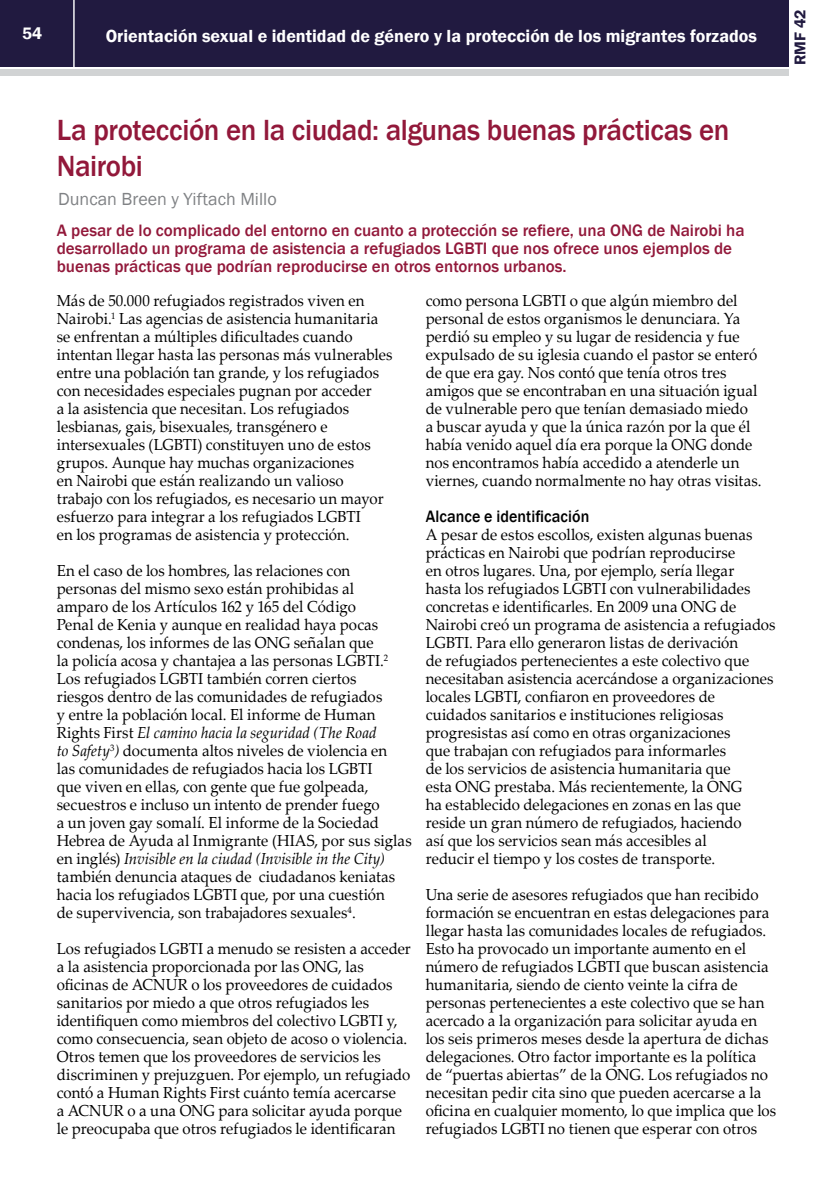
<style>
.page{position:relative;width:840px;height:1191px;background:#fff}
.page>*{position:absolute;margin:0;border:0;box-sizing:border-box;transform-origin:0 0}
.t1{font:500 30px/36px "Franklin Gothic";letter-spacing:-.015em;color:#92183a;scale:.96 1}
.t2{font:600 18px "Franklin Gothic";color:#fff}
.t3{font:18px "Franklin Gothic";color:#808285}
.t4{font:500 17px/18px "Franklin Gothic";color:#92183a}
.t5{font:500 17px "Franklin Gothic";letter-spacing:.005em;color:#000;scale:.94 1}
.t6{font:600 17px "Franklin Gothic";color:#fff}
.t7{font:16px/18px "Palatino Linotype";letter-spacing:.005em;color:#000;scale:.94 1}
.t8{font:600 16px "Franklin Gothic";color:#211a40}
.s1{font-style:italic}
</style>
<div class="page">
<div style="left:0;top:0;width:787px;height:66px;background:#211a40"></div>
<div style="left:0;top:69px;width:787px;height:6px;background:#d1d3d4"></div>
<hr style="left:73px;top:0;width:2px;height:67px;background:#fff">
<p class="t6" style="left:22px;top:23px;width:22px">54</p>
<p class="t2" style="left:106px;top:25px;width:652px">Orientación sexual e identidad de género y la protección de los migrantes forzados</p>
<p class="t8" style="left:789px;top:65px;width:57px;rotate:-90deg">RMF 42</p>
<h1 class="t1" style="left:57px;top:112px;width:701px">La protección en la ciudad: algunas buenas prácticas en<br>Nairobi</h1>
<p class="t3" style="left:58px;top:188px;width:220px">Duncan Breen y Yiftach Millo</p>
<p class="t4" style="left:57px;top:222px;width:689px">A pesar de lo complicado del entorno en cuanto a protección se refiere, una ONG de Nairobi ha desarrollado un programa de asistencia a refugiados LGBTI que nos ofrece unos ejemplos de buenas prácticas que podrían reproducirse en otros entornos urbanos.</p>
<p class="t7" style="left:57px;top:291px;width:358px">Más de 50.000 refugiados registrados viven en Nairobi.<sup>1</sup> Las agencias de asistencia humanitaria se enfrentan a múltiples dificultades cuando intentan llegar hasta las personas más vulnerables entre una población tan grande, y los refugiados con necesidades especiales pugnan por acceder<br>a la asistencia que necesitan. Los refugiados lesbianas, gais, bisexuales, transgénero e intersexuales (LGBTI) constituyen uno de estos grupos. Aunque hay muchas organizaciones<br>en Nairobi que están realizando un valioso trabajo con los refugiados, es necesario un mayor esfuerzo para integrar a los refugiados LGBTI<br>en los programas de asistencia y protección.</p>
<p class="t7" style="left:57px;top:561px;width:379px">En el caso de los hombres, las relaciones con personas del mismo sexo están prohibidas al<br>amparo de los Artículos 162 y 165 del Código<br>Penal de Kenia y aunque en realidad haya pocas condenas, los informes de las ONG señalan que<br>la policía acosa y chantajea a las personas LGBTI.<sup>2<br></sup>Los refugiados LGBTI también corren ciertos<br>riesgos dentro de las comunidades de refugiados<br>y entre la población local. El informe de Human Rights First <span class="s1">El camino hacia la seguridad (The Road<br>to Safety</span><sup>3</sup><span class="s1">)</span> documenta altos niveles de violencia en<br>las comunidades de refugiados hacia los LGBTI<br>que viven en ellas, con gente que fue golpeada, secuestros e incluso un intento de prender fuego<br>a un joven gay somalí. El informe de la Sociedad Hebrea de Ayuda al Inmigrante (HIAS, por sus siglas en inglés) <span class="s1">Invisible en la ciudad (Invisible in the City) </span>también denuncia ataques de ciudadanos keniatas hacia los refugiados LGBTI que, por una cuestión<br>de supervivencia, son trabajadores sexuales<sup>4</sup>.</p>
<p class="t7" style="left:57px;top:939px;width:378px">Los refugiados LGBTI a menudo se resisten a acceder a la asistencia proporcionada por las ONG, las oficinas de ACNUR o los proveedores de cuidados sanitarios por miedo a que otros refugiados les identifiquen como miembros del colectivo LGBTI y, como consecuencia, sean objeto de acoso o violencia.<br>Otros temen que los proveedores de servicios les discriminen y prejuzguen. Por ejemplo, un refugiado contó a Human Rights First cuánto temía acercarse<br>a ACNUR o a una ONG para solicitar ayuda porque le preocupaba que otros refugiados le identificaran</p>
<p class="t7" style="left:425px;top:291px;width:358px">como persona LGBTI o que algún miembro del personal de estos organismos le denunciara. Ya perdió su empleo y su lugar de residencia y fue expulsado de su iglesia cuando el pastor se enteró de que era gay. Nos contó que tenía otros tres amigos que se encontraban en una situación igual de vulnerable pero que tenían demasiado miedo<br>a buscar ayuda y que la única razón por la que él había venido aquel día era porque la ONG donde nos encontramos había accedido a atenderle un viernes, cuando normalmente no hay otras visitas.</p>
<p class="t5" style="left:425px;top:506px;width:175px">Alcance e identificación</p>
<p class="t7" style="left:425px;top:525px;width:373px">A pesar de estos escollos, existen algunas buenas prácticas en Nairobi que podrían reproducirse<br>en otros lugares. Una, por ejemplo, sería llegar<br>hasta los refugiados LGBTI con vulnerabilidades concretas e identificarles. En 2009 una ONG de Nairobi creó un programa de asistencia a refugiados LGBTI. Para ello generaron listas de derivación<br>de refugiados pertenecientes a este colectivo que necesitaban asistencia acercándose a organizaciones locales LGBTI, confiaron en proveedores de cuidados sanitarios e instituciones religiosas progresistas así como en otras organizaciones<br>que trabajan con refugiados para informarles<br>de los servicios de asistencia humanitaria que<br>esta ONG prestaba. Más recientemente, la ONG<br>ha establecido delegaciones en zonas en las que reside un gran número de refugiados, haciendo<br>así que los servicios sean más accesibles al<br>reducir el tiempo y los costes de transporte.</p>
<p class="t7" style="left:425px;top:885px;width:374px">Una serie de asesores refugiados que han recibido formación se encuentran en estas delegaciones para llegar hasta las comunidades locales de refugiados.<br>Esto ha provocado un importante aumento en el número de refugiados LGBTI que buscan asistencia humanitaria, siendo de ciento veinte la cifra de personas pertenecientes a este colectivo que se han acercado a la organización para solicitar ayuda en los seis primeros meses desde la apertura de dichas delegaciones. Otro factor importante es la política de “puertas abiertas” de la ONG. Los refugiados no necesitan pedir cita sino que pueden acercarse a la oficina en cualquier momento, lo que implica que los refugiados LGBTI no tienen que esperar con otros</p>
</div>
